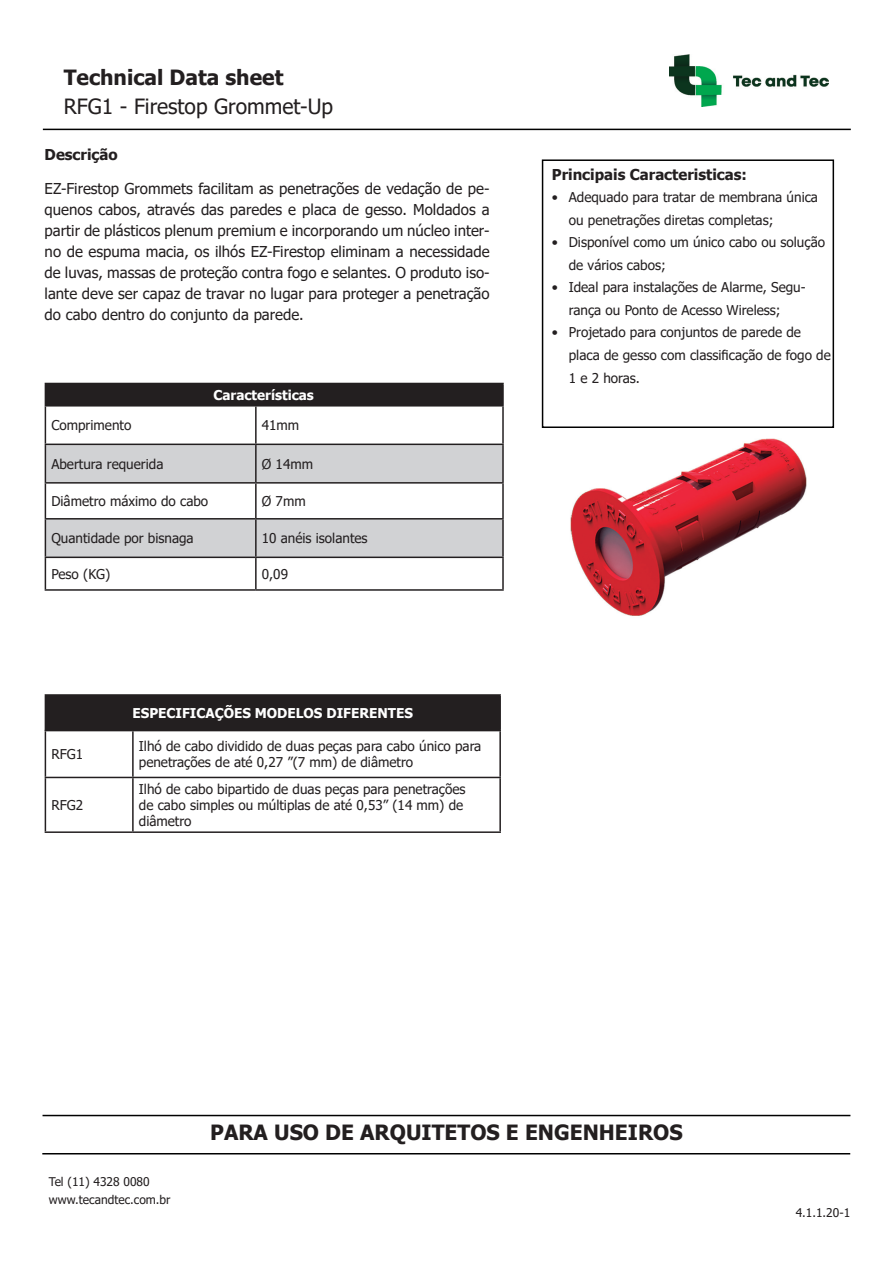
<style>
.page{position:relative;width:893px;height:1263px;background:#fff}
.page>*{position:absolute;margin:0;border:0;box-sizing:border-box;transform-origin:0 0}
.t1{font:700 21px "Tahoma";color:#231f20}
.t2{font:21px "Tahoma";color:#231f20}
.t3{font:15px/21px "Tahoma";color:#231f20;text-align:justify}
.t4{font:700 15px "Tahoma";color:#231f20}
.t5{font:13.5px/22.5px "Tahoma";color:#231f20}
.t6{font:700 13.5px "Tahoma";color:#fff}
.t7{font:12px/18px "Tahoma";color:#231f20}
.s1{color:#231f20}
</style>
<div class="page">
<div style="left:45px;top:383px;width:458px;height:23px;background:#231f20"></div>
<svg style="left:46px;top:445px;width:456px;height:112px;fill:#d1d2d4"></svg>
<hr style="left:45px;top:405px;width:211px;height:2px;background:#231f20">
<hr style="left:45px;top:407px;width:1px;height:37px;background:#231f20">
<hr style="left:256px;top:405px;width:248px;height:2px;background:#231f20">
<hr style="left:255px;top:407px;width:2px;height:37px;background:#231f20">
<hr style="left:502px;top:407px;width:2px;height:37px;background:#231f20">
<hr style="left:45px;top:444px;width:211px;height:1px;background:#231f20">
<hr style="left:45px;top:445px;width:1px;height:37px;background:#231f20">
<hr style="left:256px;top:444px;width:248px;height:1px;background:#231f20">
<hr style="left:255px;top:445px;width:2px;height:37px;background:#231f20">
<hr style="left:502px;top:445px;width:2px;height:37px;background:#231f20">
<hr style="left:45px;top:482px;width:211px;height:2px;background:#231f20">
<hr style="left:45px;top:484px;width:1px;height:34px;background:#231f20">
<hr style="left:256px;top:482px;width:248px;height:2px;background:#231f20">
<hr style="left:255px;top:484px;width:2px;height:34px;background:#231f20">
<hr style="left:502px;top:484px;width:2px;height:34px;background:#231f20">
<hr style="left:45px;top:518px;width:211px;height:1px;background:#231f20">
<hr style="left:45px;top:519px;width:1px;height:38px;background:#231f20">
<hr style="left:256px;top:518px;width:248px;height:1px;background:#231f20">
<hr style="left:255px;top:519px;width:2px;height:38px;background:#231f20">
<hr style="left:502px;top:519px;width:2px;height:38px;background:#231f20">
<hr style="left:45px;top:557px;width:211px;height:1px;background:#231f20">
<hr style="left:45px;top:558px;width:1px;height:31px;background:#231f20">
<hr style="left:256px;top:557px;width:248px;height:1px;background:#231f20">
<hr style="left:255px;top:558px;width:2px;height:31px;background:#231f20">
<hr style="left:502px;top:558px;width:2px;height:31px;background:#231f20">
<hr style="left:45px;top:589px;width:211px;height:2px;background:#231f20">
<hr style="left:256px;top:589px;width:248px;height:2px;background:#231f20">
<hr style="left:256px;top:383px;width:248px;height:1px;background:#231f20">
<hr style="left:502px;top:384px;width:2px;height:21px;background:#231f20">
<div style="left:45px;top:695px;width:455px;height:35px;background:#231f20"></div>
<hr style="left:45px;top:694px;width:456px;height:2px;background:#231f20">
<hr style="left:499px;top:696px;width:2px;height:33px;background:#231f20">
<hr style="left:45px;top:729px;width:456px;height:1px;background:#231f20">
<div style="left:542px;top:159px;width:292px;height:269px;border:2px solid #000"></div>
<hr style="left:45px;top:730px;width:88px;height:1px;background:#231f20">
<hr style="left:45px;top:731px;width:1px;height:46px;background:#231f20">
<hr style="left:133px;top:730px;width:368px;height:1px;background:#231f20">
<hr style="left:132px;top:731px;width:2px;height:46px;background:#231f20">
<hr style="left:499px;top:731px;width:2px;height:46px;background:#231f20">
<hr style="left:45px;top:777px;width:88px;height:1px;background:#231f20">
<hr style="left:45px;top:778px;width:1px;height:53px;background:#231f20">
<hr style="left:133px;top:777px;width:368px;height:1px;background:#231f20">
<hr style="left:132px;top:778px;width:2px;height:53px;background:#231f20">
<hr style="left:499px;top:778px;width:2px;height:53px;background:#231f20">
<hr style="left:45px;top:831px;width:88px;height:2px;background:#231f20">
<hr style="left:133px;top:831px;width:368px;height:2px;background:#231f20">
<img style="left:670px;top:55px;width:158px;height:51px">
<img style="left:570px;top:438px;width:237px;height:178px">
<hr style="left:43px;top:1115px;width:807px;height:1px;background:#000">
<hr style="left:43px;top:129px;width:808px;height:1px;background:#000">
<hr style="left:42px;top:1153px;width:808px;height:1px;background:#000">
<h1 class="t1" style="left:64px;top:63px;width:221px">Technical Data sheet</h1>
<h1 class="t2" style="left:64px;top:92px;width:271px">RFG1 - Firestop Grommet-Up</h1>
<p class="t4" style="left:45px;top:144px;width:75px">Descrição</p>
<p class="t3" style="left:45px;top:179px;width:446px">EZ-Firestop Grommets facilitam as penetrações de vedação de pe&shy;quenos cabos, através das paredes e placa de gesso. Moldados a partir de plásticos plenum premium e incorporando um núcleo inter&shy;no de espuma macia, os ilhós EZ-Firestop eliminam a necessidade de luvas, massas de proteção contra fogo e selantes. O produto iso&shy;lante deve ser capaz de travar no lugar para proteger a penetração do cabo dentro do conjunto da parede.</p>
<p class="t6" style="left:213px;top:385px;width:123px">Características<span class="s1">.....</span></p>
<p class="t5" style="left:51px;top:415px;width:82px">Comprimento</p>
<p class="t5" style="left:262px;top:415px;width:39px">41mm</p>
<p class="t5" style="left:51px;top:453px;width:114px">Abertura requerida</p>
<p class="t5" style="left:262px;top:453px;width:53px">Ø 14mm</p>
<p class="t5" style="left:51px;top:491px;width:158px">Diâmetro máximo do cabo</p>
<p class="t5" style="left:262px;top:491px;width:45px">Ø 7mm</p>
<p class="t5" style="left:51px;top:528px;width:144px">Quantidade por bisnaga</p>
<p class="t5" style="left:262px;top:528px;width:107px">10 anéis isolantes</p>
<p class="t5" style="left:51px;top:563px;width:61px">Peso (KG)</p>
<p class="t5" style="left:262px;top:563px;width:28px">0,09</p>
<p class="t6" style="left:132px;top:703px;width:282px">ESPECIFICAÇÕES MODELOS DIFERENTES</p>
<p class="t5" style="left:51px;top:744px;width:33px">RFG1</p>
<p class="t5" style="left:139px;top:739px;width:344px;line-height:16.2px">Ilhó de cabo dividido de duas peças para cabo único para penetrações de até 0,27 ”(7 mm) de diâmetro</p>
<p class="t5" style="left:51px;top:794px;width:33px">RFG2</p>
<p class="t5" style="left:139px;top:781px;width:328px;line-height:16.2px">Ilhó de cabo bipartido de duas peças para penetrações de cabo simples ou múltiplas de até 0,53” (14 mm) de diâmetro</p>
<p class="t4" style="left:552px;top:164px;width:197px">Principais Caracteristicas:</p>
<p class="t5" style="left:569px;top:187px;width:251px;text-indent:-17px">• Adequado para tratar de membrana única ou penetrações diretas completas;</p>
<p class="t5" style="left:569px;top:232px;width:258px;text-indent:-17px">• Disponível como um único cabo ou solução de vários cabos;</p>
<p class="t5" style="left:552px;top:277px;width:255px;text-align:center">• Ideal para instalações de Alarme, Segu&shy;rança ou Ponto de Acesso Wireless;</p>
<p class="t5" style="left:569px;top:322px;width:264px;text-indent:-17px">• Projetado para conjuntos de parede de placa de gesso com classificação de fogo de<br>1 e 2 horas.</p>
<p class="t7" style="left:49px;top:1174px;width:123px">Tel (11) 4328 0080 www.tecandtec.com.br</p>
<h1 class="t1" style="left:210px;top:1117px;width:474px">PARA USO DE ARQUITETOS E ENGENHEIROS</h1>
<p class="t7" style="left:796px;top:1205px;width:56px">4.1.1.20-1</p>
</div>
